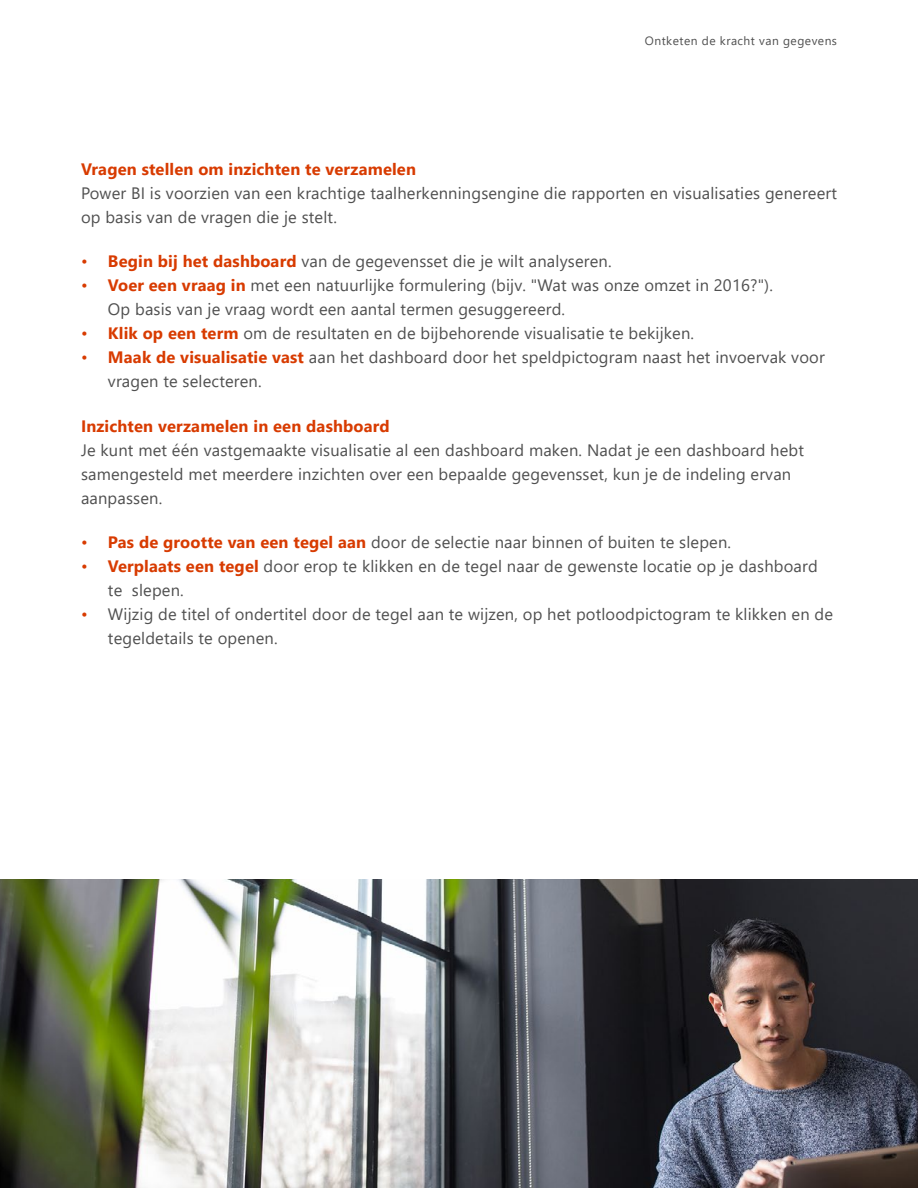
<style>
.page{position:relative;width:918px;height:1188px;background:#fff}
.page>*{position:absolute;margin:0;border:0;box-sizing:border-box;transform-origin:0 0}
.t1{font:16.5px/24px "Segoe UI";letter-spacing:.01em;color:#505050}
.t2{font:700 16.5px "Segoe UI";letter-spacing:.01em;color:#d83b01}
.t3{font:12px "Segoe UI";letter-spacing:.04em;color:#505050}
.s1{color:#d83b01}
.s2{font-weight:700;color:#d83b01}
</style>
<div class="page">
<img style="left:0;top:879px;width:918px;height:309px">
<p class="t3" style="left:645px;top:29px;width:194px">Ontketen de kracht van gegevens</p>
<p class="t2" style="left:81px;top:154px;width:337px">Vragen stellen om inzichten te verzamelen</p>
<p class="t1" style="left:81px;top:180px;width:758px">Power BI is voorzien van een krachtige taalherkenningsengine die rapporten en visualisaties genereert op basis van de vragen die je stelt.</p>
<p class="t1" style="left:81px;top:248px;width:532px"><span class="s1">•</span> <span class="s2">Begin bij het dashboard</span> van de gegevensset die je wilt analyseren.</p>
<p class="t1" style="left:108px;top:272px;width:667px;text-indent:-27px"><span class="s1">•</span> <span class="s2">Voer een vraag in</span> met een natuurlijke formulering (bijv. "Wat was onze omzet in 2016?").<br>Op basis van je vraag wordt een aantal termen gesuggereerd.</p>
<p class="t1" style="left:81px;top:320px;width:615px"><span class="s1">•</span> <span class="s2">Klik op een term</span> om de resultaten en de bijbehorende visualisatie te bekijken.</p>
<p class="t1" style="left:108px;top:344px;width:718px;text-indent:-27px"><span class="s1">•</span> <span class="s2">Maak de visualisatie vast</span> aan het dashboard door het speldpictogram naast het invoervak voor vragen te selecteren.</p>
<p class="t2" style="left:81px;top:410px;width:310px">Inzichten verzamelen in een dashboard</p>
<p class="t1" style="left:81px;top:436px;width:725px">Je kunt met één vastgemaakte visualisatie al een dashboard maken. Nadat je een dashboard hebt samengesteld met meerdere inzichten over een bepaalde gegevensset, kun je de indeling ervan aanpassen.</p>
<p class="t1" style="left:81px;top:529px;width:652px"><span class="s1">•</span> <span class="s2">Pas de grootte van een tegel aan</span> door de selectie naar binnen of buiten te slepen.</p>
<p class="t1" style="left:108px;top:553px;width:711px;text-indent:-27px"><span class="s1">•</span> <span class="s2">Verplaats een tegel</span> door erop te klikken en de tegel naar de gewenste locatie op je dashboard te slepen.</p>
<p class="t1" style="left:108px;top:601px;width:727px;text-indent:-27px"><span class="s1">•</span> Wijzig de titel of ondertitel door de tegel aan te wijzen, op het potloodpictogram te klikken en de tegeldetails te openen.</p>
</div>
